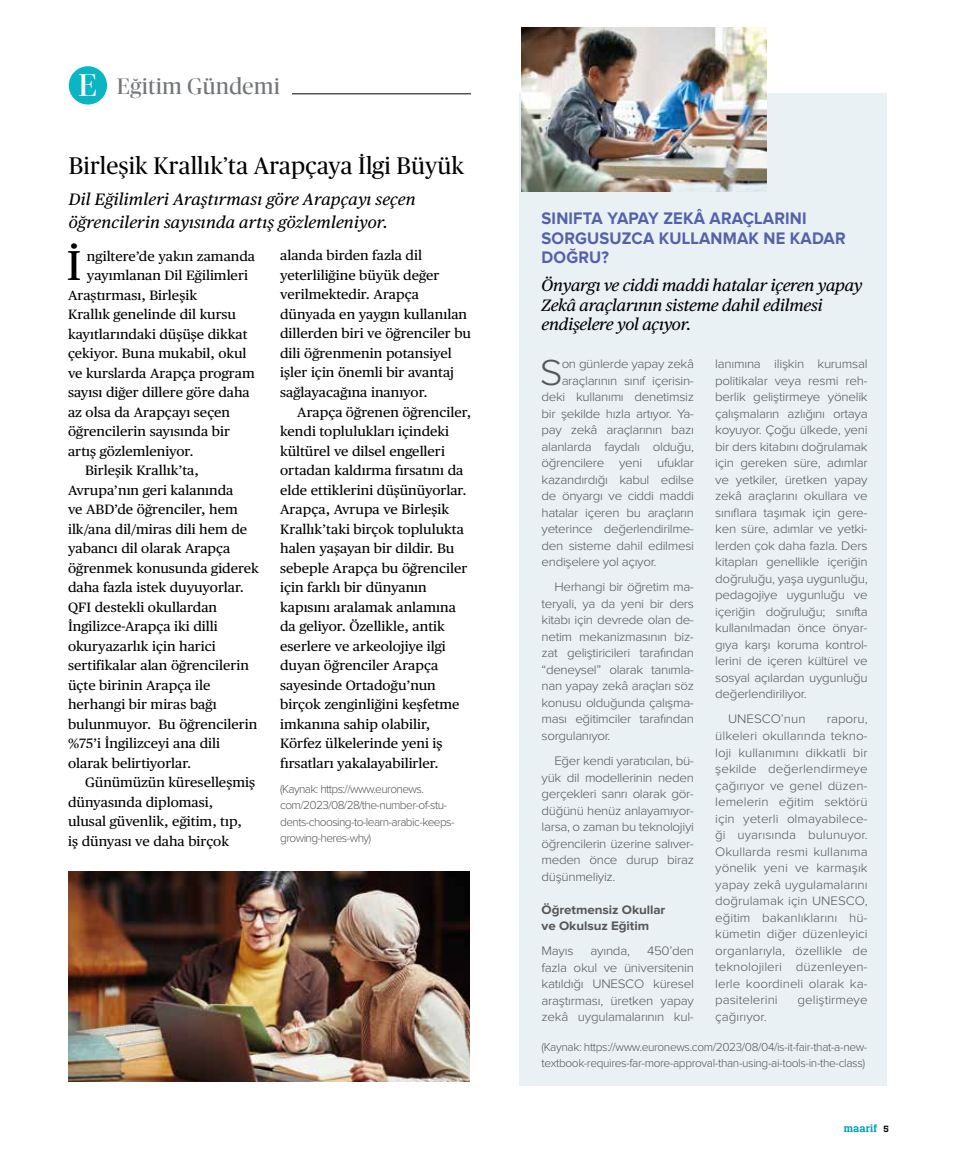
<style>
.page{position:relative;width:957px;height:1170px;background:#fff}
.page>*{position:absolute;margin:0;border:0;box-sizing:border-box;transform-origin:0 0}
.t1{font:41.7px "Publico Text";color:#000;scale:1.05 1}
.t2{font:300 37.5px "Proxima Nova";color:#575756;scale:1.05 1}
.t3{font:31.8px "Publico Banner Web";color:#fff}
.t4{font:24px "Publico Headline";letter-spacing:.01em;color:#000}
.t5{font:22.5px "Publico Banner Web";letter-spacing:.03em;color:#737678}
.t6{font:700 17.4px/19.5px "Proxima Nova";letter-spacing:.01em;color:#5562aa;scale:.95 1}
.t7{font:italic 16.5px/19.5px "Publico Text";letter-spacing:-.01em;color:#000}
.t8{font:italic 16.5px/22.5px "Publico Text";letter-spacing:.01em;color:#000}
.t9{font:13.5px/19.5px "Publico Text";color:#000;scale:1.05 1}
.t10{font:300 12.75px/16.5px "Proxima Nova";letter-spacing:-.025em;color:#575756;text-align:justify;scale:1.05 1}
.t11{font:700 12.75px/16.5px "Proxima Nova";letter-spacing:-.005em;color:#575756;scale:1.05 1}
.t12{font:300 12.75px "Proxima Nova";color:#575756;scale:1.05 1}
.t13{font:300 12px/16.5px "Proxima Nova";letter-spacing:-.03em;color:#575756}
.t14{font:300 12px/16.5px "Proxima Nova";letter-spacing:-.05em;color:#575756}
.t15{font:600 10.5px "Brace Web";letter-spacing:.02em;color:#00a3b4}
.t16{font:600 9px "Brace Web";color:#000;scale:1.05 1}
</style>
<div class="page">
<div style="left:519px;top:94px;width:368px;height:992px;background:#e9f1f5"></div>
<div style="left:69px;top:66px;width:38px;height:38px;background:#0bb5c4;border-radius:50%"></div>
<hr style="left:292px;top:94px;width:179px;height:1px;background:#000">
<img style="left:69px;top:871px;width:401px;height:209px">
<img style="left:521px;top:28px;width:245px;height:163px">
<h3 class="t3" style="left:79px;top:63px;width:19px">E</h3>
<h3 class="t5" style="left:117px;top:71px;width:164px">Eğitim Gündemi</h3>
<h3 class="t4" style="left:69px;top:149px;width:397px">Birleşik Krallık’ta Arapçaya İlgi Büyük</h3>
<p class="t8" style="left:69px;top:187px;width:348px">Dil Eğilimleri Araştırması göre Arapçayı seçen öğrencilerin sayısında artış gözlemleniyor.</p>
<h1 class="t1" style="left:67px;top:234px;width:15px">İ</h1>
<p class="t9" style="left:87px;top:245px;width:162px">ngiltere’de yakın zamanda</p>
<p class="t9" style="left:87px;top:265px;width:155px">yayımlanan Dil Eğilimleri</p>
<p class="t9" style="left:68px;top:284px;width:124px">Araştırması, Birleşik</p>
<p class="t9" style="left:68px;top:304px;width:161px">Krallık genelinde dil kursu</p>
<p class="t9" style="left:68px;top:323px;width:172px">kayıtlarındaki düşüşe dikkat</p>
<p class="t9" style="left:68px;top:343px;width:171px">çekiyor. Buna mukabil, okul</p>
<p class="t9" style="left:68px;top:362px;width:179px">ve kurslarda Arapça program</p>
<p class="t9" style="left:68px;top:382px;width:175px">sayısı diğer dillere göre daha</p>
<p class="t9" style="left:68px;top:401px;width:156px">az olsa da Arapçayı seçen</p>
<p class="t9" style="left:68px;top:421px;width:156px">öğrencilerin sayısında bir</p>
<p class="t9" style="left:68px;top:440px;width:121px">artış gözlemleniyor.</p>
<p class="t9" style="left:85px;top:460px;width:110px">Birleşik Krallık’ta,</p>
<p class="t9" style="left:68px;top:479px;width:159px">Avrupa’nın geri kalanında</p>
<p class="t9" style="left:68px;top:499px;width:163px">ve ABD’de öğrenciler, hem</p>
<p class="t9" style="left:68px;top:518px;width:172px">ilk/ana dil/miras dili hem de</p>
<p class="t9" style="left:68px;top:538px;width:156px">yabancı dil olarak Arapça</p>
<p class="t9" style="left:68px;top:557px;width:183px">öğrenmek konusunda giderek</p>
<p class="t9" style="left:68px;top:577px;width:169px">daha fazla istek duyuyorlar.</p>
<p class="t9" style="left:68px;top:596px;width:143px">QFI destekli okullardan</p>
<p class="t9" style="left:68px;top:616px;width:144px">İngilizce-Arapça iki dilli</p>
<p class="t9" style="left:68px;top:635px;width:142px">okuryazarlık için harici</p>
<p class="t9" style="left:68px;top:655px;width:174px">sertifikalar alan öğrencilerin</p>
<p class="t9" style="left:68px;top:674px;width:137px">üçte birinin Arapça ile</p>
<p class="t9" style="left:68px;top:694px;width:143px">herhangi bir miras bağı</p>
<p class="t9" style="left:68px;top:713px;width:182px">bulunmuyor. Bu öğrencilerin</p>
<p class="t9" style="left:68px;top:733px;width:146px">%75’i İngilizceyi ana dili</p>
<p class="t9" style="left:68px;top:752px;width:119px">olarak belirtiyorlar.</p>
<p class="t9" style="left:85px;top:772px;width:164px">Günümüzün küreselleşmiş</p>
<p class="t9" style="left:68px;top:791px;width:140px">dünyasında diplomasi,</p>
<p class="t9" style="left:68px;top:811px;width:167px">ulusal güvenlik, eğitim, tıp,</p>
<p class="t9" style="left:68px;top:830px;width:155px">iş dünyası ve daha birçok</p>
<p class="t9" style="left:280px;top:245px;width:183px">alanda birden fazla dil yeterliliğine büyük değer verilmektedir. Arapça dünyada en yaygın kullanılan dillerden biri ve öğrenciler bu dili öğrenmenin potansiyel işler için önemli bir avantaj sağlayacağına inanıyor.</p>
<p class="t9" style="left:280px;top:401px;width:183px;text-indent:17px">Arapça öğrenen öğrenciler, kendi toplulukları içindeki kültürel ve dilsel engelleri ortadan kaldırma fırsatını da elde ettiklerini düşünüyorlar.<br>Arapça, Avrupa ve Birleşik<br>Krallık’taki birçok toplulukta halen yaşayan bir dildir. Bu sebeple Arapça bu öğrenciler için farklı bir dünyanın kapısını aralamak anlamına da geliyor. Özellikle, antik eserlere ve arkeolojiye ilgi duyan öğrenciler Arapça sayesinde Ortadoğu’nun birçok zenginliğini keşfetme imkanına sahip olabilir,<br>Körfez ülkelerinde yeni iş fırsatları yakalayabilirler.</p>
<p class="t14" style="left:280px;top:781px;width:176px">(Kaynak: https://www.euronews. com/2023/08/28/the-number-of-stu&shy;dents-choosing-to-learn-arabic-keeps&shy;growing-heres-why)</p>
<h3 class="t6" style="left:541px;top:209px;width:321px">SINIFTA YAPAY ZEKÂ ARAÇLARINI<br>SORGUSUZCA KULLANMAK NE KADAR<br>DOĞRU?</h3>
<p class="t7" style="left:541px;top:275px;width:322px">Önyargı ve ciddi maddi hatalar içeren yapay<br>Zekâ araçlarının sisteme dahil edilmesi endişelere yol açıyor.</p>
<h2 class="t2" style="left:540px;top:355px;width:23px">S</h2>
<p class="t10" style="left:561px;top:356px;width:127px">on günlerde yapay zekâ</p>
<p class="t10" style="left:561px;top:373px;width:127px">araçlarının sınıf içerisin-</p>
<p class="t10" style="left:541px;top:389px;width:147px">deki kullanımı denetimsiz</p>
<p class="t10" style="left:541px;top:406px;width:147px">bir şekilde hızla artıyor. Ya-</p>
<p class="t10" style="left:541px;top:422px;width:147px">pay zekâ araçlarının bazı</p>
<p class="t10" style="left:541px;top:439px;width:147px">alanlarda faydalı olduğu,</p>
<p class="t10" style="left:541px;top:455px;width:147px">öğrencilere yeni ufuklar</p>
<p class="t10" style="left:541px;top:472px;width:147px">kazandırdığı kabul edilse</p>
<p class="t10" style="left:541px;top:488px;width:147px">de önyargı ve ciddi maddi</p>
<p class="t10" style="left:541px;top:505px;width:147px">hatalar içeren bu araçların</p>
<p class="t10" style="left:541px;top:521px;width:147px">yeterince değerlendirilme-</p>
<p class="t10" style="left:541px;top:538px;width:147px">den sisteme dahil edilmesi</p>
<p class="t10" style="left:541px;top:554px;width:111px">endişelere yol açıyor.</p>
<p class="t10" style="left:541px;top:579px;width:147px;text-indent:13px">Herhangi bir öğretim ma&shy;teryali, ya da yeni bir ders kitabı için devrede olan de&shy;netim mekanizmasının biz&shy;zat geliştiricileri tarafından “deneysel” olarak tanımla&shy;nan yapay zekâ araçları söz konusu olduğunda çalışma&shy;ması eğitimciler tarafından sorgulanıyor.</p>
<p class="t10" style="left:541px;top:753px;width:147px;text-indent:13px">Eğer kendi yaratıcıları, bü&shy;yük dil modellerinin neden gerçekleri sanrı olarak gör&shy;düğünü henüz anlayamıyor&shy;larsa, o zaman bu teknolojiyi öğrencilerin üzerine salıver&shy;meden önce durup biraz düşünmeliyiz.</p>
<p class="t11" style="left:541px;top:901px;width:119px">Öğretmensiz Okullar ve Okulsuz Eğitim</p>
<p class="t10" style="left:541px;top:943px;width:32px">Mayıs</p>
<p class="t10" style="left:590px;top:943px;width:39px">ayında,</p>
<p class="t10" style="left:541px;top:943px;width:147px;text-indent:105px">450’den fazla okul ve üniversitenin katıldığı UNESCO küresel araştırması, üretken yapay zekâ uygulamalarının kul-</p>
<p class="t10" style="left:715px;top:356px;width:147px">lanımına ilişkin kurumsal politikalar veya resmi reh&shy;berlik geliştirmeye yönelik çalışmaların azlığını ortaya koyuyor. Çoğu ülkede, yeni bir ders kitabını doğrulamak için gereken süre, adımlar ve yetkiler, üretken yapay zekâ araçlarını okullara ve sınıflara taşımak için gere&shy;ken süre, adımlar ve yetki&shy;lerden çok daha fazla. Ders kitapları genellikle içeriğin doğruluğu, yaşa uygunluğu, pedagojiye uygunluğu ve içeriğin doğruluğu; sınıfta kullanılmadan önce önyar&shy;gıya karşı koruma kontrol&shy;lerini de içeren kültürel ve sosyal açılardan uygunluğu değerlendiriliyor.</p>
<p class="t12" style="left:728px;top:713px;width:75px">UNESCO’nun</p>
<p class="t10" style="left:715px;top:711px;width:147px;text-indent:112px">raporu, ülkeleri okullarında tekno&shy;loji kullanımını dikkatli bir şekilde değerlendirmeye çağırıyor ve genel düzen&shy;lemelerin eğitim sektörü için yeterli olmayabilece&shy;ği uyarısında bulunuyor.<br>Okullarda resmi kullanıma yönelik yeni ve karmaşık yapay zekâ uygulamalarını doğrulamak için UNESCO, eğitim bakanlıklarını hü&shy;kümetin diğer düzenleyici organlarıyla, özellikle de teknolojileri düzenleyen&shy;lerle koordineli olarak ka&shy;pasitelerini</p>
<p class="t12" style="left:797px;top:993px;width:68px">geliştirmeye</p>
<p class="t12" style="left:715px;top:1010px;width:50px">çağırıyor.</p>
<p class="t13" style="left:541px;top:1038px;width:327px">(Kaynak: https://www.euronews.com/2023/08/04/is-it-fair-that-a-new&shy;textbook-requires-far-more-approval-than-using-ai-tools-in-the-class)</p>
<p class="t15" style="left:843px;top:1122px;width:35px">maarif</p>
<p class="t16" style="left:883px;top:1123px;width:7px">5</p>
</div>
